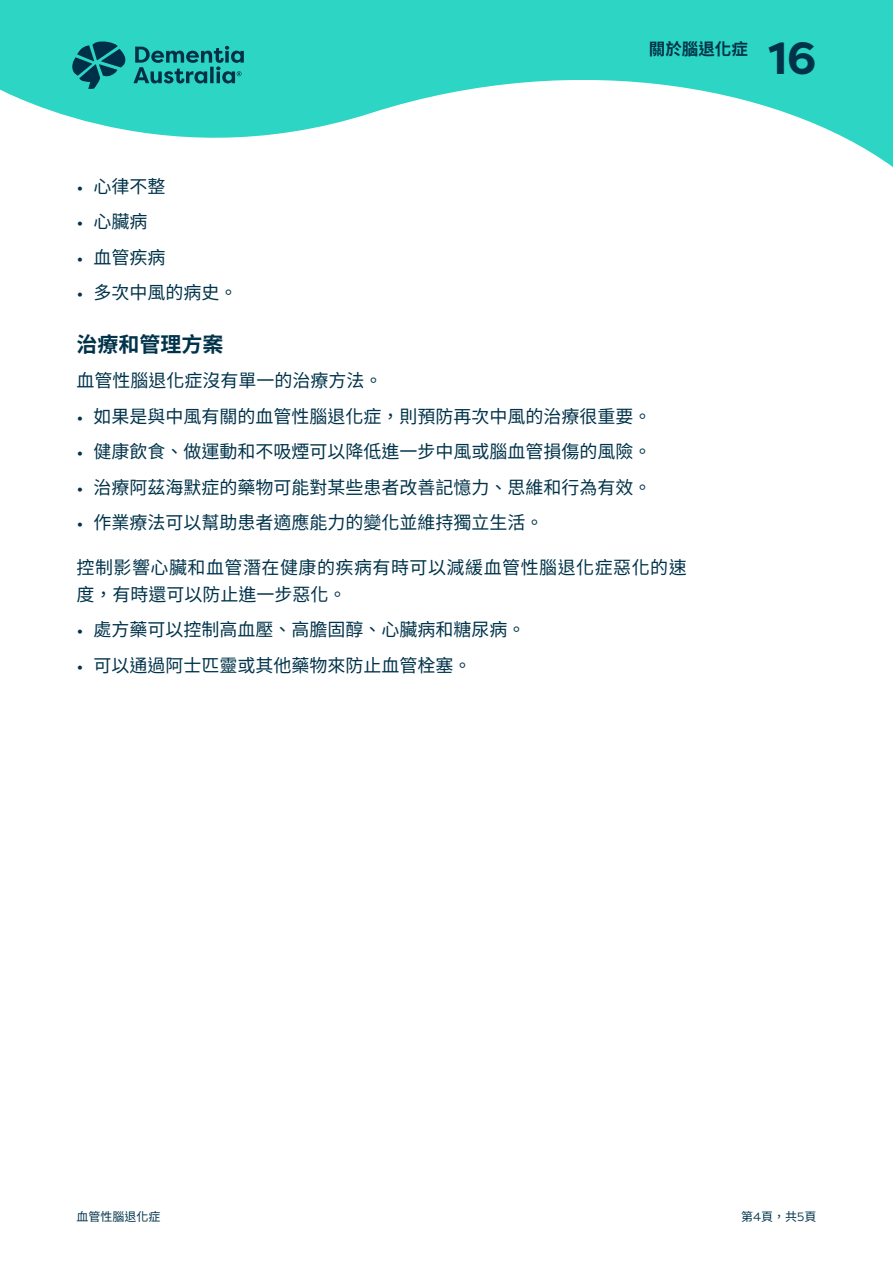
<style>
.page{position:relative;width:893px;height:1263px;background:#fff}
.page>*{position:absolute;margin:0;border:0;box-sizing:border-box;transform-origin:0 0}
.t1{font:700 45px "Filson Pro";color:#00334a}
.t2{font:700 21px "Noto Sans CJ Ktc";color:#00334a}
.t3{font:18px "Noto Sans CJ Ktc";color:#00334a}
.t4{font:18px/27px "Noto Sans CJ Ktc";letter-spacing:.03em;color:#00334a}
.t5{font:700 16.5px "Noto Sans CJ Ktc";color:#00334a}
.t6{font:12px "Noto Sans CJ Ktc";color:#00334a}
.s1{font-family:"Filson Pro"}
</style>
<div class="page">
<svg style="left:0;top:0;width:893px;height:167px;fill:#2cd5c4"></svg>
<svg style="left:72px;top:41px;width:172px;height:48px;background:#1d9d9a"></svg>
<p class="t5" style="left:649px;top:39px;width:101px">關於腦退化症</p>
<h1 class="t1" style="left:769px;top:30px;width:49px">16</h1>
<p class="t3" style="left:77px;top:176px;width:91px"><span class="s1">•</span> 心律不整</p>
<p class="t3" style="left:77px;top:212px;width:73px"><span class="s1">•</span> 心臟病</p>
<p class="t3" style="left:77px;top:247px;width:91px"><span class="s1">•</span> 血管疾病</p>
<p class="t3" style="left:77px;top:283px;width:163px"><span class="s1">•</span> 多次中風的病史。</p>
<p class="t2" style="left:77px;top:332px;width:149px">治療和管理方案</p>
<p class="t3" style="left:77px;top:371px;width:308px">血管性腦退化症沒有單一的治療方法。</p>
<p class="t3" style="left:77px;top:406px;width:577px"><span class="s1">•</span> 如果是與中風有關的血管性腦退化症，則預防再次中風的治療很重要。</p>
<p class="t3" style="left:77px;top:442px;width:577px"><span class="s1">•</span> 健康飲食、做運動和不吸煙可以降低進一步中風或腦血管損傷的風險。</p>
<p class="t3" style="left:77px;top:477px;width:577px"><span class="s1">•</span> 治療阿茲海默症的藥物可能對某些患者改善記憶力、思維和行為有效。</p>
<p class="t3" style="left:77px;top:513px;width:469px"><span class="s1">•</span> 作業療法可以幫助患者適應能力的變化並維持獨立生活。</p>
<p class="t4" style="left:77px;top:554px;width:612px">控制影響心臟和血管潛在健康的疾病有時可以減緩血管性腦退化症惡化的速度，有時還可以防止進一步惡化。</p>
<p class="t3" style="left:77px;top:619px;width:451px"><span class="s1">•</span> 處方藥可以控制高血壓、高膽固醇、心臟病和糖尿病。</p>
<p class="t3" style="left:77px;top:655px;width:397px"><span class="s1">•</span> 可以通過阿士匹靈或其他藥物來防止血管栓塞。</p>
<p class="t6" style="left:77px;top:1210px;width:86px">血管性腦退化症</p>
<p class="t6" style="left:741px;top:1210px;width:77px">第<span class="s1">4</span>頁，共<span class="s1">5</span>頁</p>
</div>
